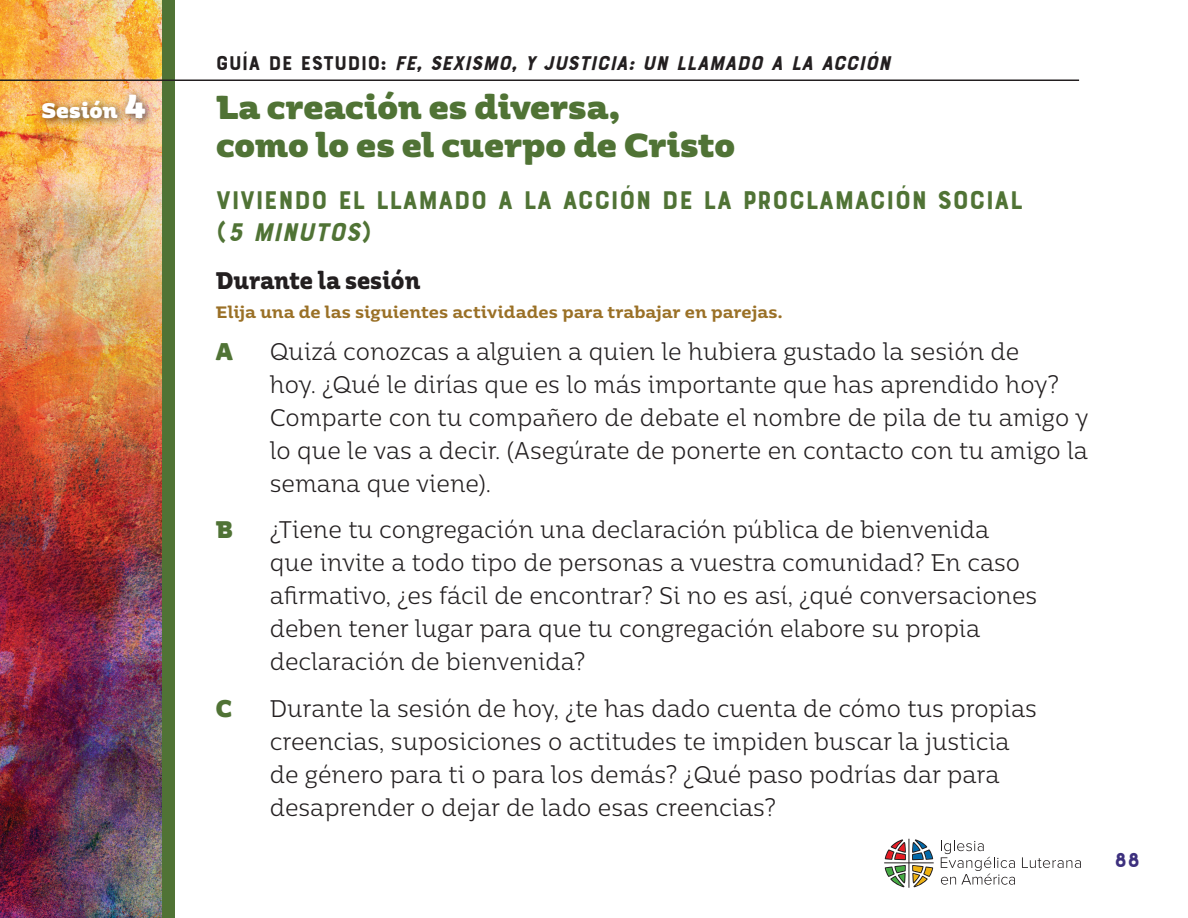
<style>
.page{position:relative;width:1188px;height:918px;background:#fff}
.page>*{position:absolute;margin:0;border:0;box-sizing:border-box;transform-origin:0 0}
.t1{font:900 33px/37.5px "Moreno";letter-spacing:-.005em;color:#507335}
.Subhead_Bourton_18-4{font:27px/32.4px "Bourton Base";color:#507335}
.bullets_SG{font:300 24px/33px "Moreno";color:#231f20;scale:.9 1}
._16pt_bold_head{font:700 24px "Moreno";color:#231f20;scale:.9 1}
.bullets_SG-2{font:900 24px "Moreno";color:#507335;scale:.9 1}
.t2{font:italic 21px "Bourton Base";color:#231f20}
.t3{font:900 21px "Moreno";letter-spacing:-.005em;color:#fff}
.t4{font:21px "Bourton Base";color:#3d307e}
.rubrics{font:600 16.5px "Moreno";color:#9a7026}
.s1{font-size:33px}
.s2{font-style:normal}
.s3{font-style:italic}
</style>
<div class="page">
<div style="left:153px;top:0;width:22px;height:918px;background:#507335"></div>
<img style="left:0;top:0;width:162px;height:918px">
<div style="left:37px;top:88px;width:118px;height:41px;background:#231f20;opacity:.75"></div>
<hr style="left:0;top:80px;width:1079px;height:1px;background:#231f20">
<svg style="left:941px;top:840px;width:74px;height:45px"></svg>
<svg style="left:1022px;top:857px;width:59px;height:11px"></svg>
<svg style="left:884px;top:839px;width:50px;height:49px"></svg>
<p class="t3" style="left:42px;top:91px;width:105px">Sesión <span class="s1">4</span></p>
<p class="t2" style="left:216px;top:50px;width:682px"><span class="s2">G U Í A D E E S T U D I O :</span> FE, SEXISMO, Y JUSTICIA: UN LLAMADO A LA ACCIÓN</p>
<h1 class="t1" style="left:216px;top:86px;width:521px">La creación es diversa,<br>como lo es el cuerpo de Cristo</h1>
<p class="Subhead_Bourton_18-4" style="left:216px;top:184px;width:809px">VIVIENDO EL LLAMADO A LA ACCIÓN DE LA PROCLAMACIÓN SOCIAL ( <span class="s3">5 MINUTOS</span>)</p>
<p class="_16pt_bold_head" style="left:216px;top:259px;width:229px">Durante la sesión</p>
<p class="rubrics" style="left:216px;top:298px;width:568px">Elija una de las siguientes actividades para trabajar en parejas.</p>
<p class="bullets_SG-2" style="left:216px;top:329px;width:21px">A</p>
<p class="bullets_SG" style="left:270px;top:334px;width:911px">Quizá conozcas a alguien a quien le hubiera gustado la sesión de<br>hoy. ¿Qué le dirías que es lo más importante que has aprendido hoy?<br>Comparte con tu compañero de debate el nombre de pila de tu amigo y lo que le vas a decir. (Asegúrate de ponerte en contacto con tu amigo la semana que viene).</p>
<p class="bullets_SG-2" style="left:216px;top:508px;width:21px">B</p>
<p class="bullets_SG" style="left:270px;top:512px;width:854px">¿Tiene tu congregación una declaración pública de bienvenida que invite a todo tipo de personas a vuestra comunidad? En caso afirmativo, ¿es fácil de encontrar? Si no es así, ¿qué conversaciones deben tener lugar para que tu congregación elabore su propia declaración de bienvenida?</p>
<p class="bullets_SG-2" style="left:216px;top:686px;width:19px">C</p>
<p class="bullets_SG" style="left:270px;top:691px;width:854px">Durante la sesión de hoy, ¿te has dado cuenta de cómo tus propias creencias, suposiciones o actitudes te impiden buscar la justicia de género para ti o para los demás? ¿Qué paso podrías dar para desaprender o dejar de lado esas creencias?</p>
<p class="t4" style="left:1114px;top:847px;width:27px">88</p>
</div>
